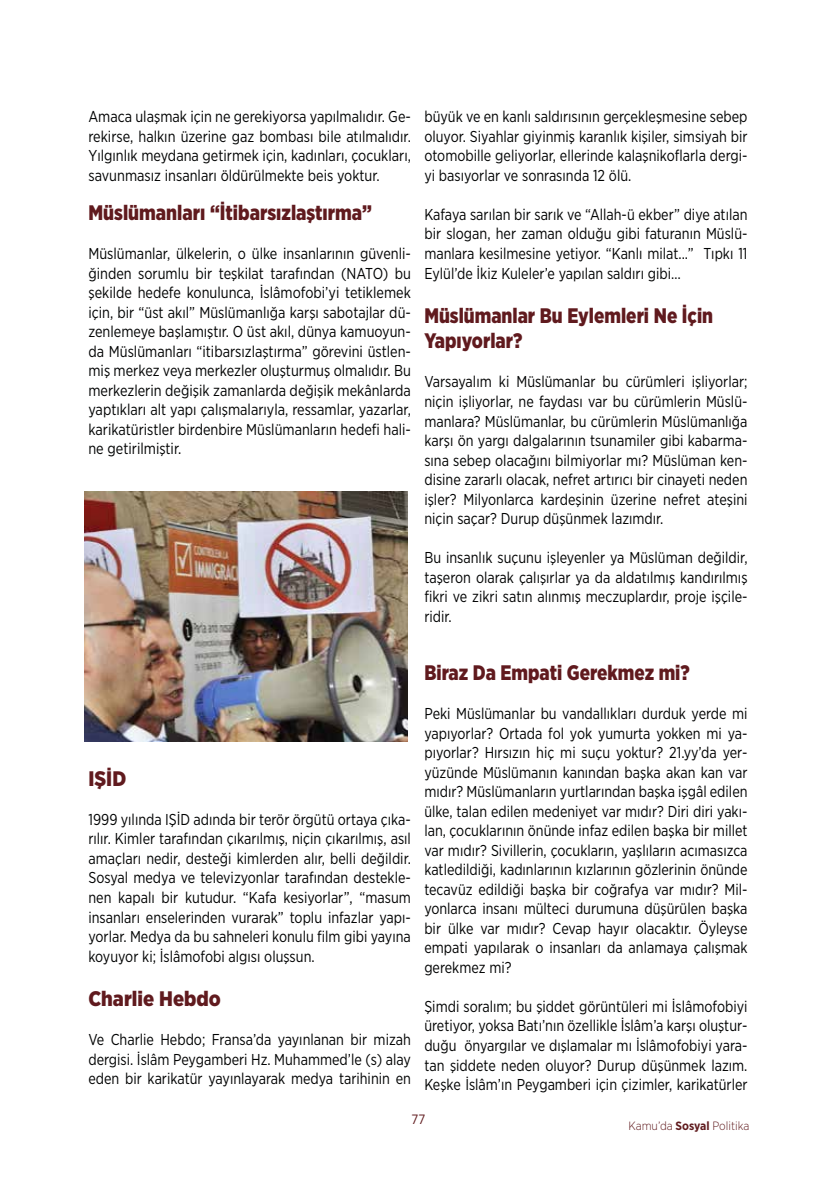
<style>
.page{position:relative;width:836px;height:1177px;background:#fff}
.page>*{position:absolute;margin:0;border:0;box-sizing:border-box;transform-origin:0 0}
.t1{font:900 21px/25.2px "Gotham Narrow";color:#601a1e;scale:.92 1}
.t2{font:900 21px "Gotham Narrow";color:#601a1e;scale:.93 1}
.t3{font:900 21px "Gotham Narrow";color:#601a1e}
.t4{font:15.75px/19.5px "Gotham Narrow";color:#010202;text-align:justify;scale:.92 1}
.t5{font:15.75px/19.5px "Gotham Narrow";color:#010202;text-align:justify;scale:.93 1}
.t6{font:13.5px "Gotham Narrow";color:#601b1e}
.t7{font:300 12px "Gotham Narrow";color:#601b1e}
.s1{font-weight:700}
</style>
<div class="page">
<img style="left:84px;top:491px;width:323px;height:250px">
<p class="t5" style="left:88px;top:107px;width:348px">Amaca ulaşmak için ne gerekiyorsa yapılmalıdır. Ge&shy;rekirse, halkın üzerine gaz bombası bile atılmalıdır.<br>Yılgınlık meydana getirmek için, kadınları, çocukları, savunmasız insanları öldürülmekte beis yoktur.</p>
<h1 class="t2" style="left:88px;top:199px;width:306px">Müslümanları “İtibarsızlaştırma”</h1>
<p class="t5" style="left:88px;top:243px;width:348px">Müslümanlar, ülkelerin, o ülke insanlarının güvenli&shy;ğinden sorumlu bir teşkilat tarafından (NATO) bu şekilde hedefe konulunca, İslâmofobi’yi tetiklemek için, bir “üst akıl” Müslümanlığa karşı sabotajlar dü&shy;zenlemeye başlamıştır. O üst akıl, dünya kamuoyun&shy;da Müslümanları “itibarsızlaştırma” görevini üstlen&shy;miş merkez veya merkezler oluşturmuş olmalıdır. Bu merkezlerin değişik zamanlarda değişik mekânlarda yaptıkları alt yapı çalışmalarıyla, ressamlar, yazarlar, karikatüristler birdenbire Müslümanların hedefi hali&shy;ne getirilmiştir.</p>
<p class="t4" style="left:424px;top:107px;width:353px">büyük ve en kanlı saldırısının gerçekleşmesine sebep oluyor. Siyahlar giyinmiş karanlık kişiler, simsiyah bir otomobille geliyorlar, ellerinde kalaşnikoflarla dergi&shy;yi basıyorlar ve sonrasında 12 ölü.</p>
<p class="t4" style="left:424px;top:204px;width:353px">Kafaya sarılan bir sarık ve “Allah-ü ekber” diye atılan bir slogan, her zaman olduğu gibi faturanın Müslü&shy;manlara kesilmesine yetiyor. “Kanlı milat...” Tıpkı 11<br>Eylül’de İkiz Kuleler’e yapılan saldırı gibi…</p>
<h1 class="t1" style="left:424px;top:303px;width:315px">Müslümanlar Bu Eylemleri Ne İçin<br>Yapıyorlar?</h1>
<p class="t4" style="left:424px;top:372px;width:353px">Varsayalım ki Müslümanlar bu cürümleri işliyorlar; niçin işliyorlar, ne faydası var bu cürümlerin Müslü&shy;manlara? Müslümanlar, bu cürümlerin Müslümanlığa karşı ön yargı dalgalarının tsunamiler gibi kabarma&shy;sına sebep olacağını bilmiyorlar mı? Müslüman ken&shy;disine zararlı olacak, nefret artırıcı bir cinayeti neden işler? Milyonlarca kardeşinin üzerine nefret ateşini niçin saçar? Durup düşünmek lazımdır.</p>
<p class="t4" style="left:424px;top:547px;width:353px">Bu insanlık suçunu işleyenler ya Müslüman değildir, taşeron olarak çalışırlar ya da aldatılmış kandırılmış fikri ve zikri satın alınmış meczuplardır, proje işçile&shy;ridir.</p>
<h1 class="t3" style="left:88px;top:764px;width:39px">IŞİD</h1>
<p class="t4" style="left:88px;top:809px;width:352px">1999 yılında IŞİD adında bir terör örgütü ortaya çıka&shy;rılır. Kimler tarafından çıkarılmış, niçin çıkarılmış, asıl amaçları nedir, desteği kimlerden alır, belli değildir.<br>Sosyal medya ve televizyonlar tarafından destekle&shy;nen kapalı bir kutudur. “Kafa kesiyorlar”, “masum insanları enselerinden vurarak” toplu infazlar yapı&shy;yorlar. Medya da bu sahneleri konulu film gibi yayına koyuyor ki; İslâmofobi algısı oluşsun.</p>
<h1 class="t3" style="left:88px;top:984px;width:134px">Charlie Hebdo</h1>
<p class="t4" style="left:88px;top:1029px;width:352px">Ve Charlie Hebdo; Fransa’da yayınlanan bir mizah dergisi. İslâm Peygamberi Hz. Muhammed’le (s) alay eden bir karikatür yayınlayarak medya tarihinin en</p>
<h1 class="t1" style="left:424px;top:659px;width:290px">Biraz Da Empati Gerekmez mi?</h1>
<p class="t4" style="left:424px;top:703px;width:353px">Peki Müslümanlar bu vandallıkları durduk yerde mi yapıyorlar? Ortada fol yok yumurta yokken mi ya&shy;pıyorlar? Hırsızın hiç mi suçu yoktur? 21.yy’da yer&shy;yüzünde Müslümanın kanından başka akan kan var mıdır? Müslümanların yurtlarından başka işgâl edilen ülke, talan edilen medeniyet var mıdır? Diri diri yakı&shy;lan, çocuklarının önünde infaz edilen başka bir millet var mıdır? Sivillerin, çocukların, yaşlıların acımasızca katledildiği, kadınlarının kızlarının gözlerinin önünde tecavüz edildiği başka bir coğrafya var mıdır? Mil&shy;yonlarca insanı mülteci durumuna düşürülen başka bir ülke var mıdır? Cevap hayır olacaktır. Öyleyse empati yapılarak o insanları da anlamaya çalışmak gerekmez mi?</p>
<p class="t4" style="left:424px;top:996px;width:353px">Şimdi soralım; bu şiddet görüntüleri mi İslâmofobiyi üretiyor, yoksa Batı’nın özellikle İslâm’a karşı oluştur&shy;duğu önyargılar ve dışlamalar mı İslâmofobiyi yara&shy;tan şiddete neden oluyor? Durup düşünmek lazım.<br>Keşke İslâm’ın Peygamberi için çizimler, karikatürler</p>
<p class="t6" style="left:412px;top:1110px;width:15px">77</p>
<p class="t7" style="left:628px;top:1117px;width:122px">Kamu’da <span class="s1">Sosyal</span> Politika</p>
</div>
